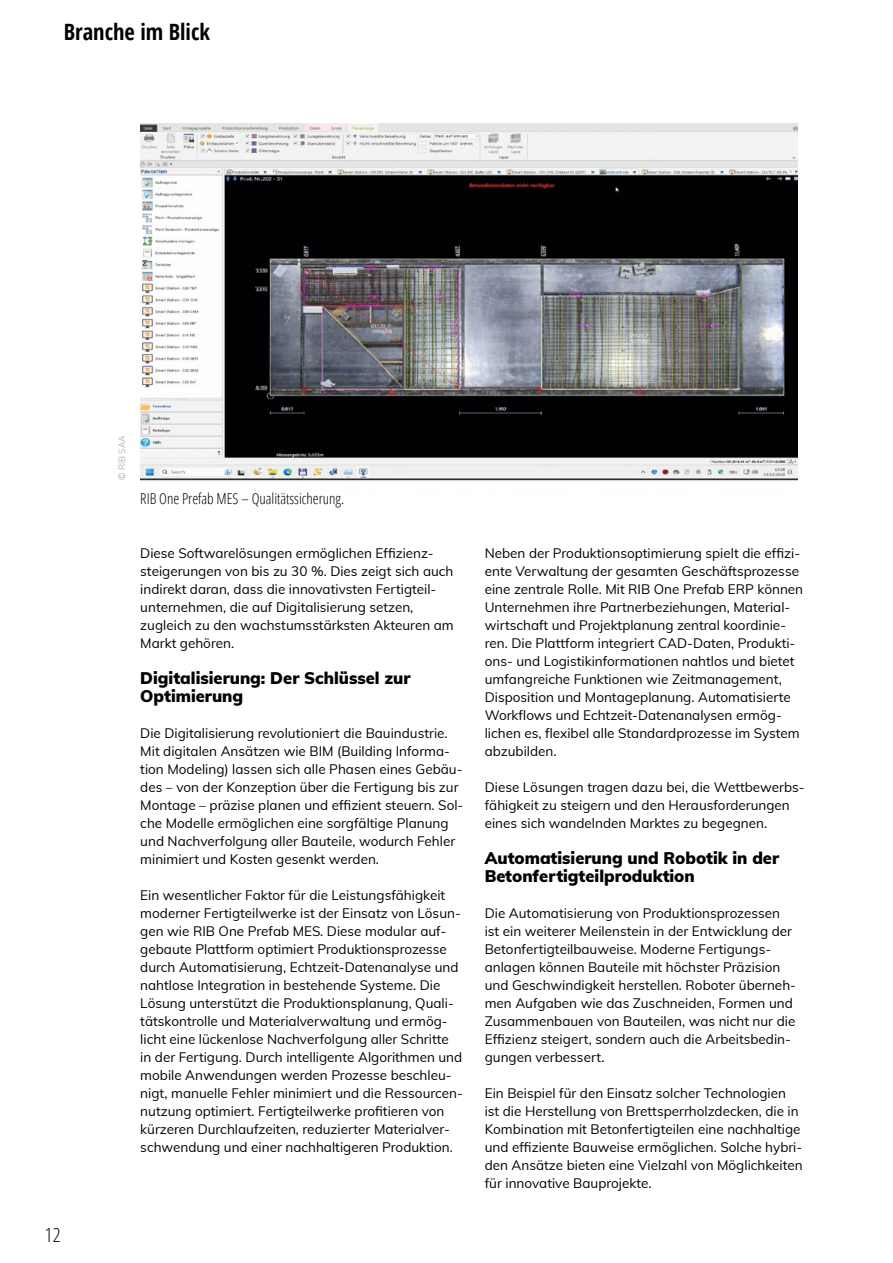
<style>
.page{position:relative;width:893px;height:1263px;background:#fff}
.page>*{position:absolute;margin:0;border:0;box-sizing:border-box;transform-origin:0 0}
.t1{font:700 condensed 22.5px "Open Sans";color:#000}
.t2{font:300 condensed 19.5px "Open Sans";color:#000}
.t3{font:900 16.5px/18px "Muli";color:#000}
.t4{font:300 condensed 15px "Open Sans";color:#000}
.t5{font:13.5px/18px "Muli";color:#000}
.t6{font:200 9px "Muli";color:#878787}
</style>
<div class="page">
<img style="left:140px;top:123px;width:657px;height:358px">
<h1 class="t1" style="left:64px;top:16px;width:148px">Branche im Blick</h1>
<h2 class="t2" style="left:45px;top:1221px;width:17px">12</h2>
<p class="t6" style="left:115px;top:480px;width:46px;rotate:-90deg">© RIB SAA</p>
<p class="t4" style="left:140px;top:488px;width:205px">RIB One Prefab MES – Qualitätssicherung.</p>
<p class="t5" style="left:140px;top:543px;width:315px">Diese Softwarelösungen ermöglichen Effizienz&shy;steigerungen von bis zu 30 %. Dies zeigt sich auch indirekt daran, dass die innovativsten Fertigteil&shy;unternehmen, die auf Digitalisierung setzen, zugleich zu den wachstumsstärksten Akteuren am Markt gehören.</p>
<p class="t3" style="left:140px;top:668px;width:272px">Digitalisierung: Der Schlüssel zur<br>Optimierung</p>
<p class="t5" style="left:140px;top:723px;width:325px">Die Digitalisierung revolutioniert die Bauindustrie.<br>Mit digitalen Ansätzen wie BIM (Building Informa&shy;tion Modeling) lassen sich alle Phasen eines Gebäu&shy;des – von der Konzeption über die Fertigung bis zur Montage – präzise planen und effizient steuern. Sol&shy;che Modelle ermöglichen eine sorgfältige Planung und Nachverfolgung aller Bauteile, wodurch Fehler minimiert und Kosten gesenkt werden.</p>
<p class="t5" style="left:140px;top:885px;width:324px">Ein wesentlicher Faktor für die Leistungsfähigkeit moderner Fertigteilwerke ist der Einsatz von Lösun&shy;gen wie RIB One Prefab MES. Diese modular auf&shy;gebaute Plattform optimiert Produktionsprozesse durch Automatisierung, Echtzeit-Datenanalyse und nahtlose Integration in bestehende Systeme. Die Lösung unterstützt die Produktionsplanung, Quali&shy;tätskontrolle und Materialverwaltung und ermög&shy;licht eine lückenlose Nachverfolgung aller Schritte in der Fertigung. Durch intelligente Algorithmen und mobile Anwendungen werden Prozesse beschleu&shy;nigt, manuelle Fehler minimiert und die Ressourcen&shy;nutzung optimiert. Fertigteilwerke profitieren von kürzeren Durchlaufzeiten, reduzierter Materialver&shy;schwendung und einer nachhaltigeren Produktion.</p>
<p class="t5" style="left:485px;top:543px;width:320px">Neben der Produktionsoptimierung spielt die effizi&shy;ente Verwaltung der gesamten Geschäftsprozesse eine zentrale Rolle. Mit RIB One Prefab ERP können Unternehmen ihre Partnerbeziehungen, Material&shy;wirtschaft und Projektplanung zentral koordinie&shy;ren. Die Plattform integriert CAD-Daten, Produkti&shy;ons- und Logistikinformationen nahtlos und bietet umfangreiche Funktionen wie Zeitmanagement, Disposition und Montageplanung. Automatisierte Workflows und Echtzeit-Datenanalysen ermög&shy;lichen es, flexibel alle Standardprozesse im System abzubilden.</p>
<p class="t5" style="left:485px;top:777px;width:321px">Diese Lösungen tragen dazu bei, die Wettbewerbs&shy;fähigkeit zu steigern und den Herausforderungen eines sich wandelnden Marktes zu begegnen.</p>
<p class="t3" style="left:485px;top:848px;width:296px">Automatisierung und Robotik in der<br>Betonfertigteilproduktion</p>
<p class="t5" style="left:485px;top:903px;width:313px">Die Automatisierung von Produktionsprozessen ist ein weiterer Meilenstein in der Entwicklung der Betonfertigteilbauweise. Moderne Fertigungs&shy;anlagen können Bauteile mit höchster Präzision und Geschwindigkeit herstellen. Roboter überneh&shy;men Aufgaben wie das Zuschneiden, Formen und Zusammenbauen von Bauteilen, was nicht nur die Effizienz steigert, sondern auch die Arbeitsbedin&shy;gungen verbessert.</p>
<p class="t5" style="left:485px;top:1083px;width:320px">Ein Beispiel für den Einsatz solcher Technologien ist die Herstellung von Brettsperrholzdecken, die in Kombination mit Betonfertigteilen eine nachhaltige und effiziente Bauweise ermöglichen. Solche hybri&shy;den Ansätze bieten eine Vielzahl von Möglichkeiten für innovative Bauprojekte.</p>
</div>
